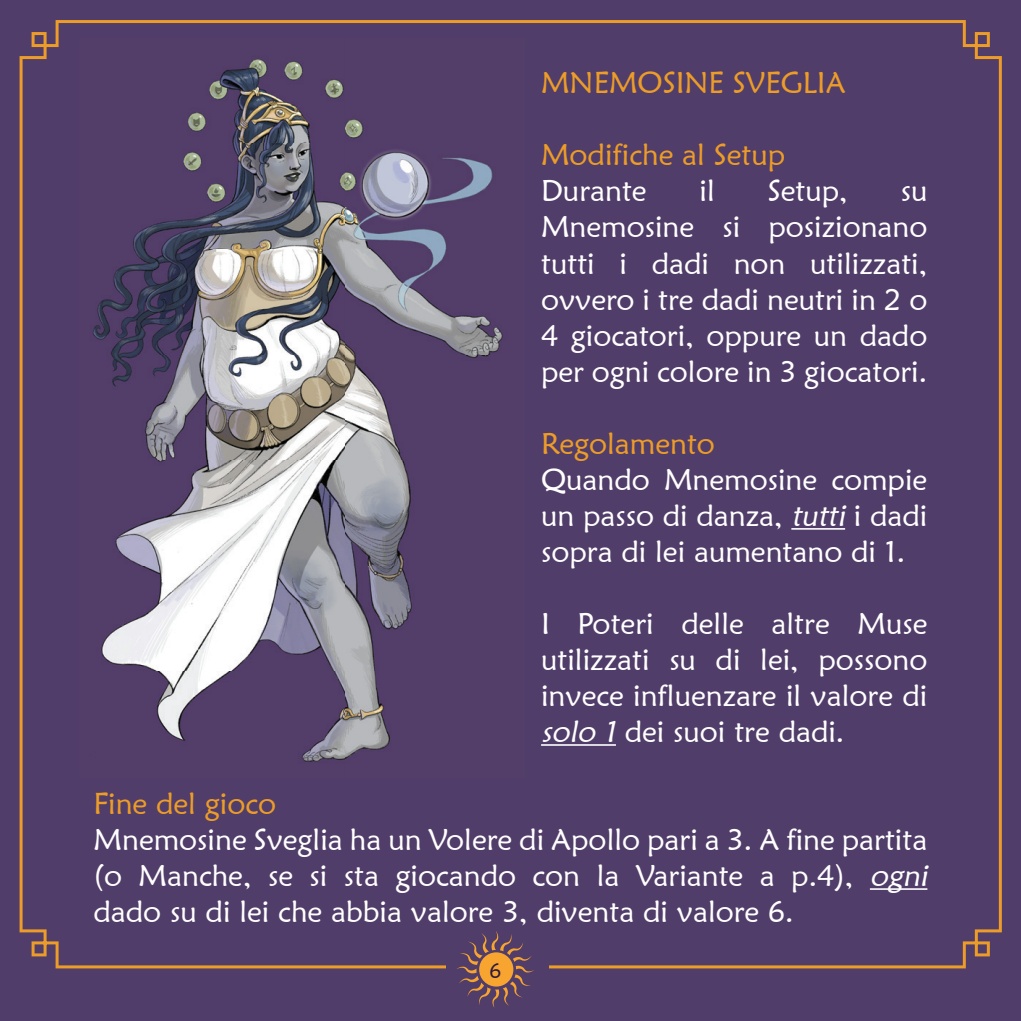
<style>
.page{position:relative;width:1021px;height:1021px;background:#fff}
.page>*{position:absolute;margin:0;border:0;box-sizing:border-box;transform-origin:0 0}
.t1{font:30px/36px "Maiandra GD";color:#fff;text-align:justify}
.t2{font:30px "Maiandra GD";color:#ec9c28}
.t3{font:21px "Maiandra GD";color:#2d1a3d}
.s1{font-style:italic}
</style>
<div class="page">
<div style="left:0;top:0;width:1020px;height:1020px;background:#513d69"></div>
<div style="left:20px;top:20px;width:981px;height:948px;background:#513d69"></div>
<div style="left:446px;top:929px;width:103px;height:78px;background:#513d69"></div>
<svg style="left:457px;top:931px;width:77px;height:76px"></svg>
<div style="left:479px;top:952px;width:34px;height:34px;background:#f7a530;border-radius:50%"></div>
<hr style="left:791px;top:528px;width:54px;height:1px;background:#fff">
<hr style="left:541px;top:744px;width:75px;height:1px;background:#fff">
<hr style="left:869px;top:888px;width:58px;height:1px;background:#fff">
<img style="left:79px;top:39px;width:445px;height:738px">
<p class="t2" style="left:541px;top:64px;width:306px">MNEMOSINE SVEGLIA</p>
<p class="t2" style="left:541px;top:136px;width:246px">Modifiche al Setup</p>
<p class="t1" style="left:541px;top:172px;width:107px">Durante</p>
<p class="t1" style="left:699px;top:172px;width:17px">il</p>
<p class="t1" style="left:767px;top:172px;width:81px">Setup,</p>
<p class="t1" style="left:541px;top:172px;width:388px;text-indent:359px">su Mnemosine si posizionano tutti i dadi non utilizzati, ovvero i tre dadi neutri in 2 o 4 giocatori, oppure un dado per ogni colore in 3 giocatori.</p>
<p class="t2" style="left:541px;top:424px;width:175px">Regolamento</p>
<p class="t1" style="left:541px;top:460px;width:388px">Quando Mnemosine compie un passo di danza, <span class="s1">tutti</span> i dadi sopra di lei aumentano di 1.</p>
<p class="t1" style="left:541px;top:604px;width:388px">I Poteri delle altre Muse utilizzati su di lei, possono invece influenzare il valore di <span class="s1">solo 1</span> dei suoi tre dadi.</p>
<p class="t2" style="left:94px;top:784px;width:184px">Fine del gioco</p>
<p class="t1" style="left:94px;top:820px;width:841px;text-align:left">Mnemosine Sveglia ha un Volere di Apollo pari a 3. A fine partita (o Manche, se si sta giocando con la Variante a p.4), <span class="s1">ogni </span>dado su di lei che abbia valore 3, diventa di valore 6.</p>
<p class="t3" style="left:489px;top:957px;width:13px">6</p>
</div>
